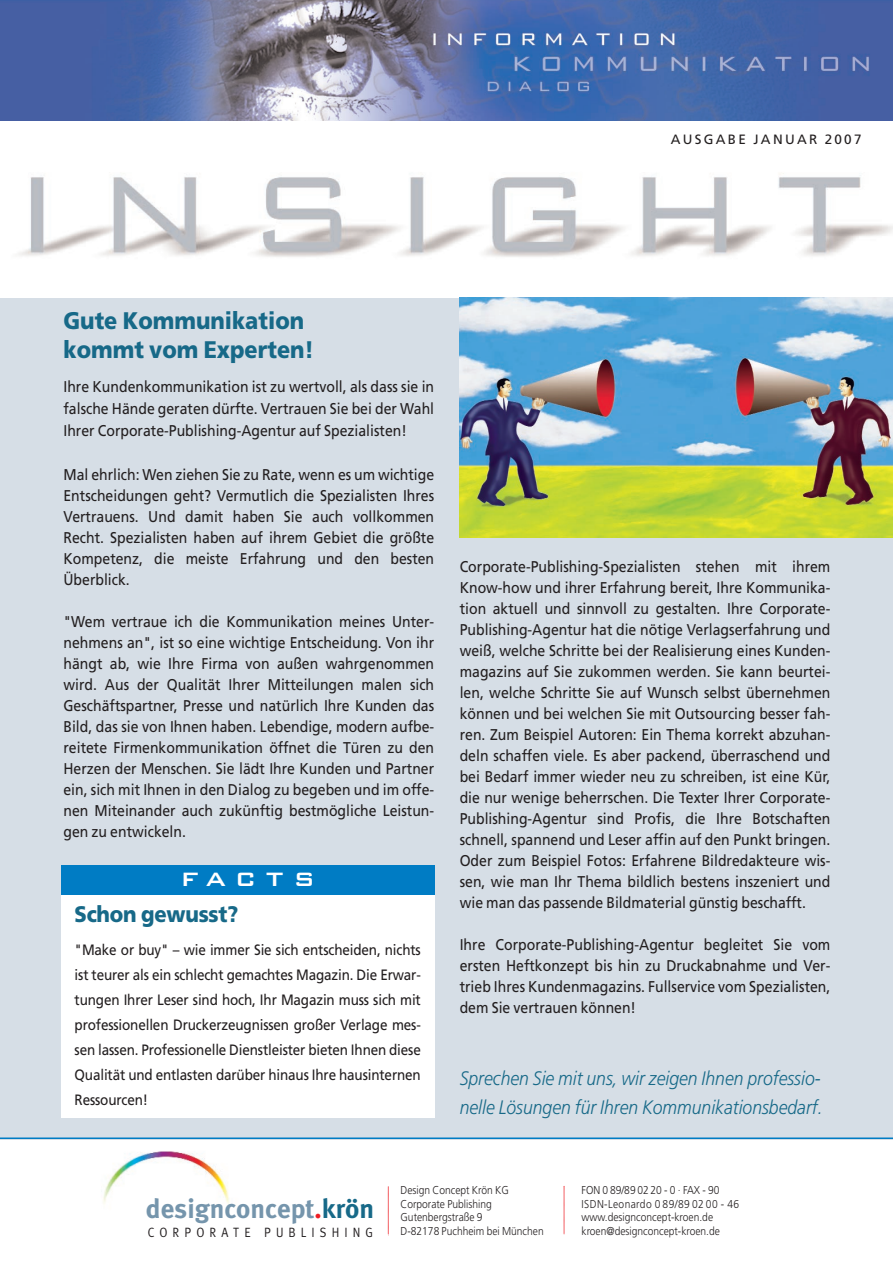
<style>
.page{position:relative;width:893px;height:1263px;background:#fff}
.page>*{position:absolute;margin:0;border:0;box-sizing:border-box;transform-origin:0 0}
.t1{font:500 31.5px "Bank Gothic BT";letter-spacing:.31em;color:#fff}
.t2{font:700 27px "Meta Plus";color:#7595ac}
.t3{font:900 24px/28.5px "Frutiger";color:#176988;scale:.9 1}
.t4{font:900 22.5px "Frutiger";letter-spacing:-.01em;color:#176988;scale:.9 1}
.t5{font:italic 300 19.5px/28.7px "Frutiger";color:#176988;scale:.9 1}
.t6{font:15.6px/21px "Frutiger";color:#231f20;text-align:justify;scale:.9 1}
.t7{font:15px/25px "Frutiger";letter-spacing:-.01em;color:#231f20;text-align:justify;scale:.9 1}
.t8{font:13.5px "Meta";letter-spacing:.415em;color:#231f20;scale:.9 1}
.t9{font:13.5px "Frutiger";letter-spacing:.165em;color:#231f20}
.t10{font:300 11.4px/13.5px "Frutiger";color:#231f20;scale:.9 1}
.s1{color:#ee1d23}
.s2{color:#176988}
</style>
<div class="page">
<img style="left:103px;top:1151px;width:126px;height:53px">
<img style="left:0;top:0;width:892px;height:121px">
<img style="left:18px;top:173px;width:874px;height:125px">
<div style="left:0;top:298px;width:892px;height:842px;background:#d6dee6"></div>
<hr style="left:0;top:1138px;width:892px;height:1px;background:#007cc4">
<svg style="left:563px;top:1186px;width:2px;height:49px"></svg>
<svg style="left:388px;top:1187px;width:1px;height:49px"></svg>
<img style="left:460px;top:298px;width:432px;height:240px">
<div style="left:61px;top:866px;width:373px;height:252px;background:#fff"></div>
<div style="left:61px;top:866px;width:373px;height:29px;background:#007cc4"></div>
<p class="t9" style="left:671px;top:133px;width:192px">AUSGABE JANUAR 2007</p>
<h3 class="t3" style="left:63px;top:308px;width:280px">Gute Kommunikation kommt vom Experten!</h3>
<p class="t6" style="left:63px;top:376px;width:413px;line-height:22.5px">Ihre Kundenkommunikation ist zu wertvoll, als dass sie in falsche Hände geraten dürfte. Vertrauen Sie bei der Wahl Ihrer Corporate-Publishing-Agentur auf Spezialisten!</p>
<p class="t6" style="left:63px;top:465px;width:413px">Mal ehrlich: Wen ziehen Sie zu Rate, wenn es um wichtige Entscheidungen geht? Vermutlich die Spezialisten Ihres Vertrauens. Und damit haben Sie auch vollkommen Recht. Spezialisten haben auf ihrem Gebiet die größte Kompetenz, die meiste Erfahrung und den besten Überblick.</p>
<p class="t6" style="left:63px;top:612px;width:413px">"Wem vertraue ich die Kommunikation meines Unter&shy;nehmens an", ist so eine wichtige Entscheidung. Von ihr hängt ab, wie Ihre Firma von außen wahrgenommen wird. Aus der Qualität Ihrer Mitteilungen malen sich Geschäftspartner, Presse und natürlich Ihre Kunden das Bild, das sie von Ihnen haben. Lebendige, modern aufbe&shy;reitete Firmenkommunikation öffnet die Türen zu den Herzen der Menschen. Sie lädt Ihre Kunden und Partner ein, sich mit Ihnen in den Dialog zu begeben und im offe&shy;nen Miteinander auch zukünftig bestmögliche Leistun&shy;gen zu entwickeln.</p>
<h1 class="t1" style="left:181px;top:857px;width:136px">facts</h1>
<h3 class="t4" style="left:75px;top:905px;width:183px">Schon gewusst?</h3>
<p class="t7" style="left:75px;top:938px;width:386px">"Make or buy" – wie immer Sie sich entscheiden, nichts ist teurer als ein schlecht gemachtes Magazin. Die Erwar&shy;tungen Ihrer Leser sind hoch, Ihr Magazin muss sich mit professionellen Druckerzeugnissen großer Verlage mes&shy;sen lassen. Professionelle Dienstleister bieten Ihnen diese Qualität und entlasten darüber hinaus Ihre hausinternen Ressourcen!</p>
<p class="t6" style="left:459px;top:557px;width:413px">Corporate-Publishing-Spezialisten stehen mit ihrem Know-how und ihrer Erfahrung bereit, Ihre Kommunika&shy;tion aktuell und sinnvoll zu gestalten. Ihre Corporate-Publishing-Agentur hat die nötige Verlagserfahrung und weiß, welche Schritte bei der Realisierung eines Kunden&shy;magazins auf Sie zukommen werden. Sie kann beurtei&shy;len, welche Schritte Sie auf Wunsch selbst übernehmen können und bei welchen Sie mit Outsourcing besser fah&shy;ren. Zum Beispiel Autoren: Ein Thema korrekt abzuhan&shy;deln schaffen viele. Es aber packend, überraschend und bei Bedarf immer wieder neu zu schreiben, ist eine Kür, die nur wenige beherrschen. Die Texter Ihrer Corporate-Publishing-Agentur sind Profis, die Ihre Botschaften schnell, spannend und Leser affin auf den Punkt bringen.<br>Oder zum Beispiel Fotos: Erfahrene Bildredakteure wis&shy;sen, wie man Ihr Thema bildlich bestens inszeniert und wie man das passende Bildmaterial günstig beschafft.</p>
<p class="t6" style="left:459px;top:935px;width:413px">Ihre Corporate-Publishing-Agentur begleitet Sie vom ersten Heftkonzept bis hin zu Druckabnahme und Ver&shy;trieb Ihres Kundenmagazins. Fullservice vom Spezialisten, dem Sie vertrauen können!</p>
<p class="t5" style="left:459px;top:1066px;width:404px">Sprechen Sie mit uns, wir zeigen Ihnen professio&shy;nelle Lösungen für Ihren Kommunikationsbedarf.</p>
<h2 class="t2" style="left:146px;top:1199px;width:230px">designconcept<span class="s1">.</span><span class="s2">krön</span></h2>
<p class="t8" style="left:148px;top:1228px;width:251px">CORPORATE PUBLISHING</p>
<p class="t10" style="left:400px;top:1184px;width:160px">Design Concept Krön KG<br>Corporate Publishing<br>Gutenbergstraße 9<br>D-82178 Puchheim bei München</p>
<p class="t10" style="left:581px;top:1184px;width:177px">FON 0 89/89 02 20 - 0 · FAX - 90<br>ISDN-Leonardo 0 89/89 02 00 - 46 www.designconcept-kroen.de kroen@designconcept-kroen.de</p>
</div>
